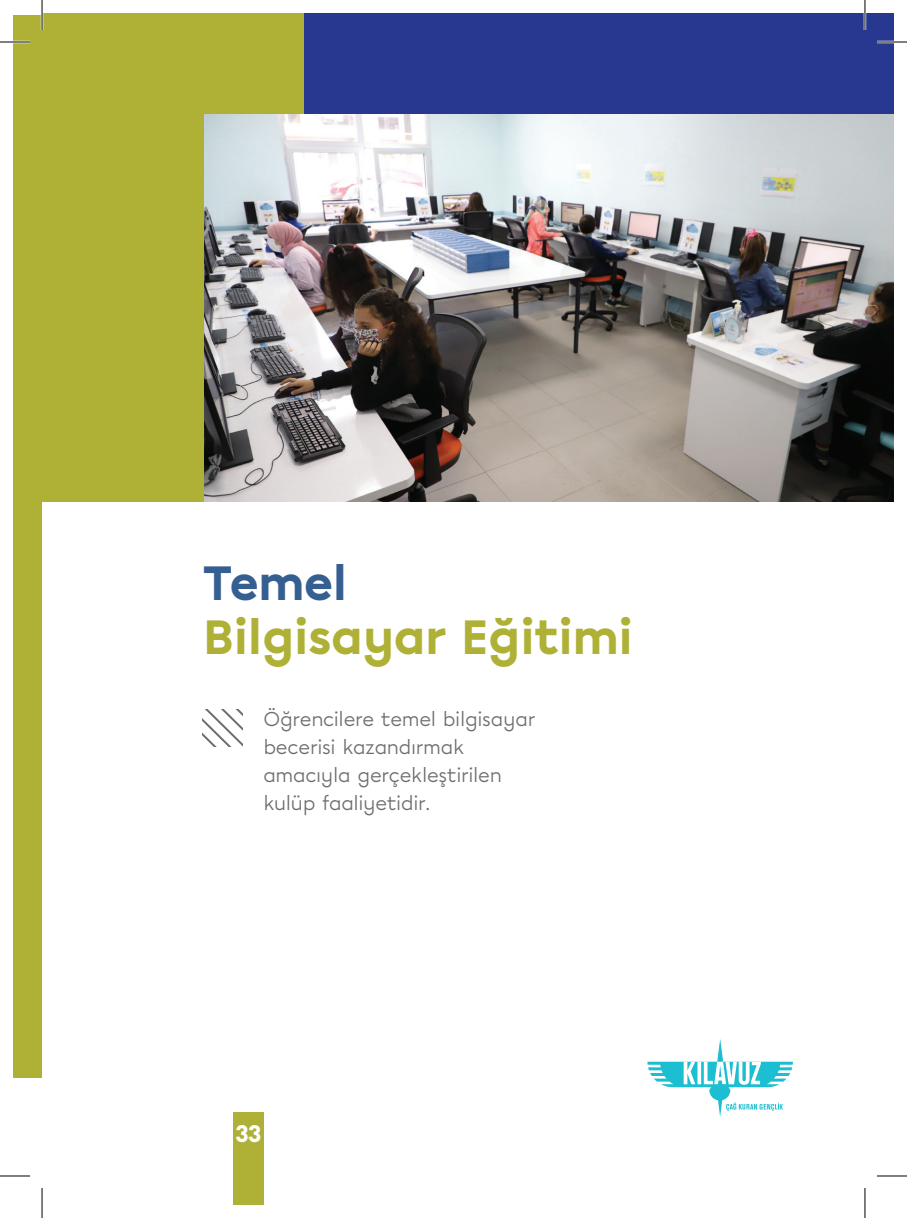
<style>
.page{position:relative;width:907px;height:1218px;background:#fff}
.page>*{position:absolute;margin:0;border:0;box-sizing:border-box;transform-origin:0 0}
.Heading_1{font:900 48px "Chromatica";letter-spacing:-.015em;color:#aeb135}
.Heading_1-2{font:900 48px "Chromatica";letter-spacing:-.015em;color:#365f91}
.t1{font:900 24px "Chromatica";color:#fff}
.t2{font:20px/28px "Chromatica";letter-spacing:-.015em;color:#6c6d70}
</style>
<div class="page">
<div style="left:233px;top:1112px;width:31px;height:92px;background:#aeb135"></div>
<div style="left:14px;top:15px;width:28px;height:1063px;background:#aeb135"></div>
<svg style="left:203px;top:709px;width:40px;height:38px"></svg>
<div style="left:42px;top:14px;width:850px;height:488px;background:#aeb135"></div>
<div style="left:304px;top:14px;width:588px;height:488px;background:#283890"></div>
<img style="left:204px;top:114px;width:688px;height:388px">
<svg style="left:647px;top:1039px;width:145px;height:78px"></svg>
<hr style="left:0;top:41px;width:30px;height:2px;background:#fff">
<hr style="left:876px;top:41px;width:30px;height:2px;background:#fff">
<hr style="left:41px;top:0;width:2px;height:30px;background:#fff">
<hr style="left:863px;top:0;width:2px;height:30px;background:#fff">
<hr style="left:0;top:42px;width:30px;height:1px;background:#000">
<hr style="left:876px;top:42px;width:30px;height:1px;background:#000">
<hr style="left:0;top:1176px;width:30px;height:1px;background:#000">
<hr style="left:876px;top:1176px;width:30px;height:1px;background:#000">
<hr style="left:42px;top:0;width:1px;height:30px;background:#000">
<hr style="left:42px;top:1188px;width:1px;height:30px;background:#000">
<hr style="left:864px;top:0;width:1px;height:30px;background:#000">
<hr style="left:864px;top:1188px;width:1px;height:30px;background:#000">
<p class="Heading_1-2" style="left:203px;top:550px;width:146px">Temel</p>
<p class="Heading_1" style="left:203px;top:604px;width:431px">Bilgisayar Eğitimi</p>
<p class="t2" style="left:263px;top:705px;width:273px">Öğrencilere temel bilgisayar becerisi kazandırmak amacıyla gerçekleştirilen kulüp faaliyetidir.</p>
<p class="t1" style="left:235px;top:1118px;width:28px">33</p>
</div>
